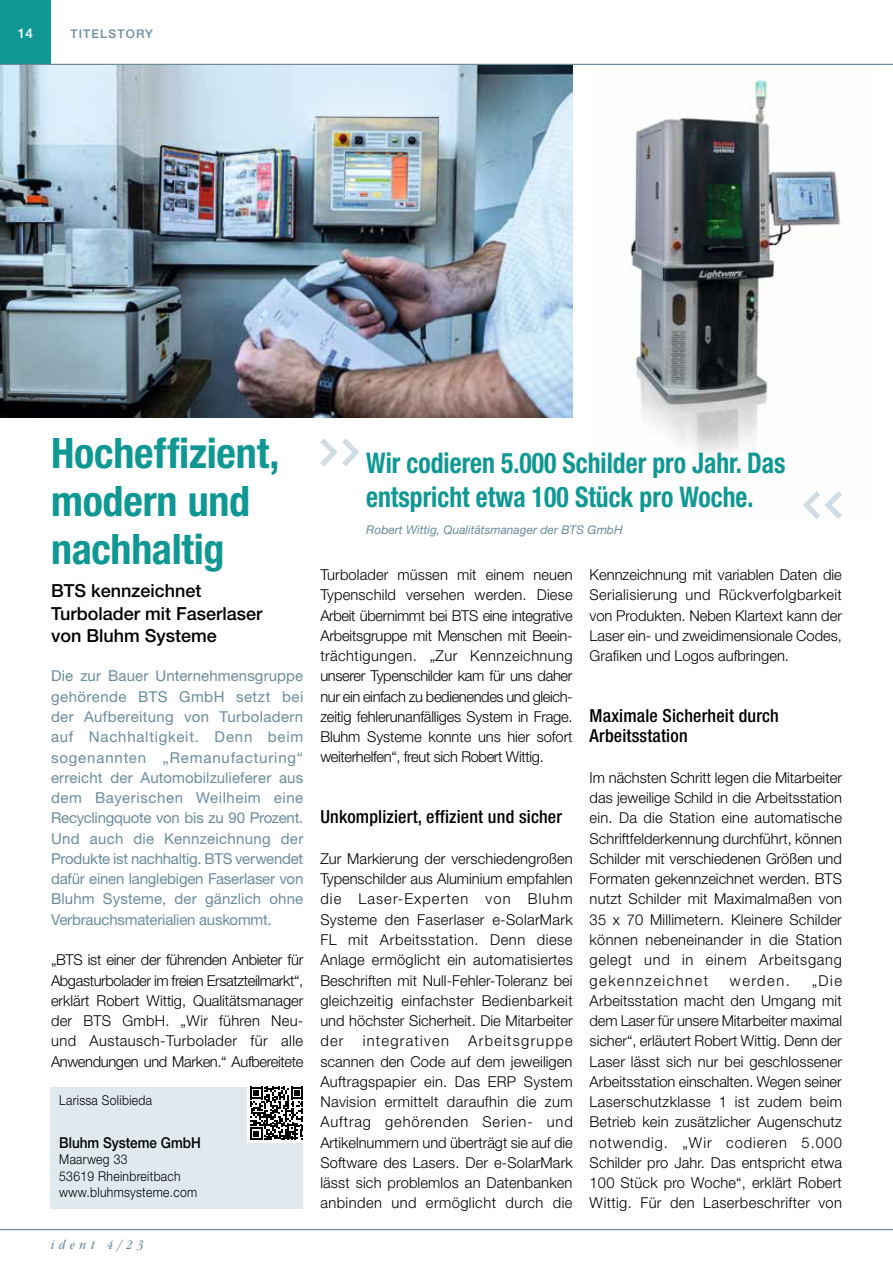
<style>
.page{position:relative;width:893px;height:1263px;background:#fff}
.page>*{position:absolute;margin:0;border:0;box-sizing:border-box;transform-origin:0 0}
.t1{font:700 condensed 42px/48px "Helvetica Neue LT Std";letter-spacing:-.005em;color:#0f9893}
.t2{font:700 condensed 28.5px/34.5px "Helvetica Neue LT Std";color:#0f9893;scale:.9 1}
.t3{font:500 condensed 18px/20.2px "Helvetica Neue LT Std";letter-spacing:.01em;color:#000}
.t4{font:500 18px/22.5px "Helvetica Neue LT Std";color:#000}
.t5{font:300 15px/20.2px "Helvetica Neue LT Std";color:#000;text-align:justify}
.t6{font:15px/20.2px "Helvetica Neue LT Std";letter-spacing:-.01em;color:#6a8c9c;text-align:justify}
.t7{font:500 15px "Helvetica Neue LT Std";color:#000;scale:.9 1}
.t8{font:300 15px "Helvetica Neue LT Std";letter-spacing:.085em;color:#000}
.t9{font:300 13.5px/16.5px "Helvetica Neue LT Std";letter-spacing:.025em;color:#000;scale:.9 1}
.t10{font:italic condensed 13.5px "ITC Garamond Std";letter-spacing:.35em;color:#6a8c9c}
.t11{font:500 13.5px "Helvetica Neue LT Std";color:#fff}
.t12{font:italic 12px "Helvetica Neue LT Std";color:#6a8c9c}
.t13{font:500 12px "Helvetica Neue LT Std";letter-spacing:.1em;color:#6a8c9c}
</style>
<div class="page">
<img style="left:630px;top:80px;width:212px;height:375px">
<div style="left:51px;top:1087px;width:252px;height:121px;background:#e0e9ee"></div>
<div style="left:248px;top:1087px;width:55px;height:55px;background:#fff"></div>
<svg style="left:250px;top:1087px;width:53px;height:53px"></svg>
<svg style="left:320px;top:438px;width:39px;height:29px"></svg>
<svg style="left:803px;top:491px;width:39px;height:28px"></svg>
<img style="left:0;top:65px;width:573px;height:353px">
<div style="left:0;top:0;width:51px;height:64px;background:#0f9893"></div>
<hr style="left:0;top:64px;width:893px;height:1px;background:#6a8c9c">
<hr style="left:0;top:1229px;width:893px;height:1px;background:#6a8c9c">
<p class="t11" style="left:18px;top:25px;width:17px">14</p>
<p class="t13" style="left:70px;top:27px;width:84px">Titelstory</p>
<h1 class="t1" style="left:51px;top:429px;width:230px">Hocheffizient, modern und nachhaltig</h1>
<p class="t4" style="left:51px;top:579px;width:213px">BTS kennzeichnet<br>Turbolader mit Faserlaser von Bluhm Systeme</p>
<p class="t6" style="left:51px;top:666px;width:254px">Die zur Bauer Unternehmensgruppe gehörende BTS GmbH setzt bei der Aufbereitung von Turboladern auf Nachhaltigkeit. Denn beim sogenannten „Remanufacturing“ erreicht der Automobilzulieferer aus dem Bayerischen Weilheim eine Recyclingquote von bis zu 90 Prozent.<br>Und auch die Kennzeichnung der Produkte ist nachhaltig. BTS verwendet dafür einen langlebigen Faserlaser von Bluhm Systeme, der gänzlich ohne Verbrauchsmaterialien auskommt.</p>
<p class="t5" style="left:51px;top:949px;width:254px">„BTS ist einer der führenden Anbieter für Abgasturbolader im freien Ersatzteilmarkt“, erklärt Robert Wittig, Qualitätsmanager der BTS GmbH. „Wir führen Neu&shy;und Austausch-Turbolader für alle Anwendungen und Marken.“ Aufbereitete</p>
<p class="t9" style="left:59px;top:1092px;width:105px">Larissa Solibieda</p>
<p class="t7" style="left:59px;top:1133px;width:157px">Bluhm Systeme GmbH</p>
<p class="t9" style="left:59px;top:1151px;width:155px">Maarweg 33<br>53619 Rheinbreitbach www.bluhmsysteme.com</p>
<p class="t10" style="left:51px;top:1237px;width:94px">ident 4/23</p>
<h2 class="t2" style="left:366px;top:445px;width:468px">Wir codieren 5.000 Schilder pro Jahr. Das entspricht etwa 100 Stück pro Woche.</h2>
<p class="t12" style="left:366px;top:522px;width:258px">Robert Wittig, Qualitätsmanager der BTS GmbH</p>
<p class="t5" style="left:320px;top:564px;width:254px;text-align:left">Turbolader müssen mit einem neuen Typenschild versehen werden. Diese Arbeit übernimmt bei BTS eine integrative Arbeitsgruppe mit Menschen mit Beein&shy;trächtigungen. „Zur Kennzeichnung unserer Typenschilder kam für uns daher nur ein einfach zu bedienendes und gleich&shy;zeitig fehlerunanfälliges System in Frage.<br>Bluhm Systeme konnte uns hier sofort weiterhelfen“, freut sich Robert Wittig.</p>
<p class="t3" style="left:320px;top:807px;width:243px">Unkompliziert, effizient und sicher</p>
<p class="t5" style="left:320px;top:848px;width:254px">Zur Markierung der verschiedengroßen Typenschilder aus Aluminium empfahlen die Laser-Experten von Bluhm Systeme den Faserlaser e-SolarMark FL mit Arbeitsstation. Denn diese Anlage ermöglicht ein automatisiertes Beschriften mit Null-Fehler-Toleranz bei gleichzeitig einfachster Bedienbarkeit und höchster Sicherheit. Die Mitarbeiter der</p>
<p class="t5" style="left:320px;top:1030px;width:254px;text-indent:148px">Arbeitsgruppe scannen den Code auf dem jeweiligen Auftragspapier ein. Das ERP System Navision ermittelt daraufhin die zum Auftrag gehörenden Serien- und Artikelnummern und überträgt sie auf die Software des Lasers. Der e-SolarMark lässt sich problemlos an Datenbanken anbinden und ermöglicht durch die</p>
<p class="t8" style="left:363px;top:1032px;width:88px">integrativen</p>
<p class="t5" style="left:590px;top:564px;width:254px">Kennzeichnung mit variablen Daten die Serialisierung und Rückverfolgbarkeit von Produkten. Neben Klartext kann der Laser ein- und zweidimensionale Codes, Grafiken und Logos aufbringen.</p>
<p class="t3" style="left:590px;top:705px;width:191px">Maximale Sicherheit durch<br>Arbeitsstation</p>
<p class="t5" style="left:590px;top:767px;width:254px">Im nächsten Schritt legen die Mitarbeiter das jeweilige Schild in die Arbeitsstation ein. Da die Station eine automatische Schriftfelderkennung durchführt, können Schilder mit verschiedenen Größen und Formaten gekennzeichnet werden. BTS nutzt Schilder mit Maximalmaßen von 35 x 70 Millimetern. Kleinere Schilder können nebeneinander in die Station gelegt und in einem Arbeitsgang gekennzeichnet</p>
<p class="t5" style="left:590px;top:970px;width:254px;text-indent:222px">„Die Arbeitsstation macht den Umgang mit dem Laser für unsere Mitarbeiter maximal sicher“, erläutert Robert Wittig. Denn der Laser lässt sich nur bei geschlossener Arbeitsstation einschalten. Wegen seiner Laserschutzklasse 1 ist zudem beim Betrieb kein zusätzlicher Augenschutz notwendig. „Wir codieren 5.000<br>Schilder pro Jahr. Das entspricht etwa 100 Stück pro Woche“, erklärt Robert Wittig. Für den Laserbeschrifter von</p>
<p class="t5" style="left:730px;top:970px;width:61px">werden.</p>
</div>
